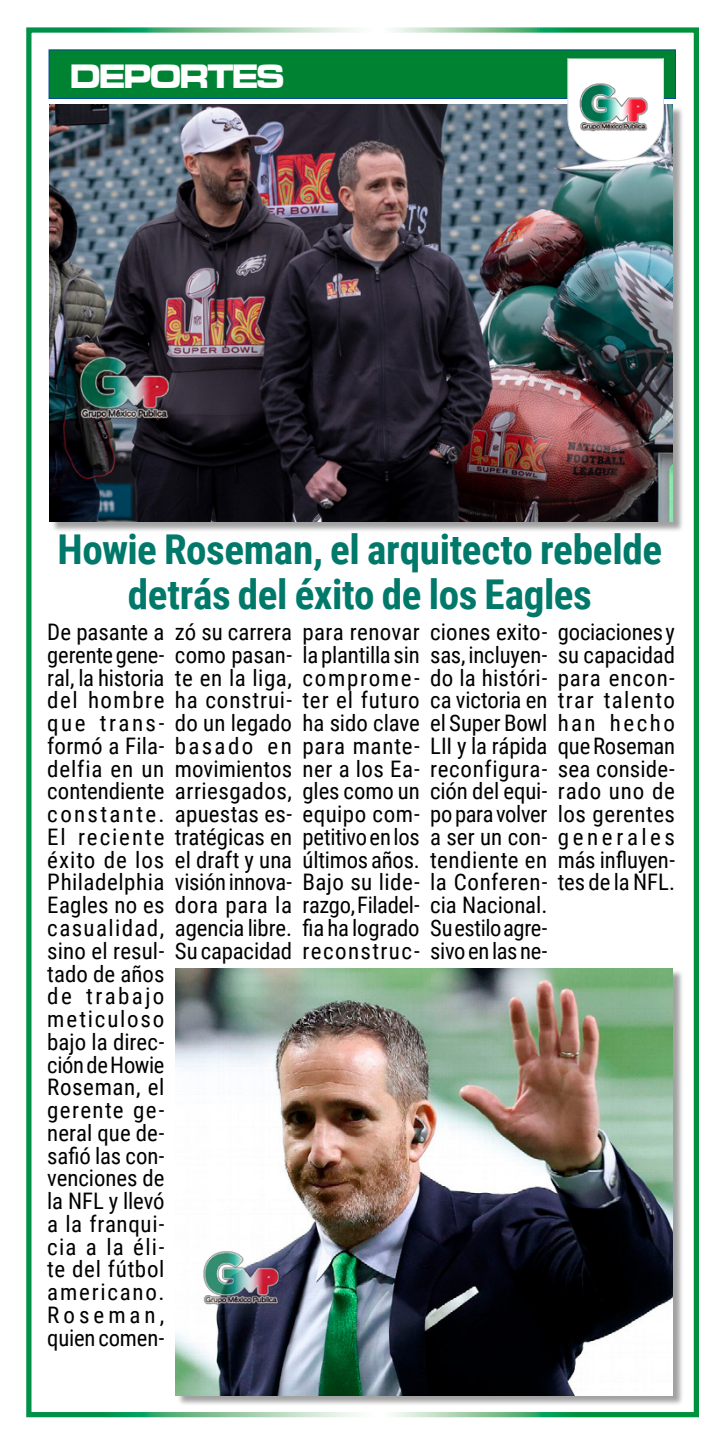
<style>
.page{position:relative;width:720px;height:1439px;background:#fff}
.page>*{position:absolute;margin:0;border:0;box-sizing:border-box;transform-origin:0 0}
.t1{font:700 41.12px/45.5px "Roboto Condensed";letter-spacing:-.01em;color:#00796a;text-align:center}
.t2{font:35px "Microgramma D Bold Exte";letter-spacing:-.03em;color:#fff;scale:.9 1}
.t3{font:22.75px/22.8px "Roboto Condensed";color:#000;text-align:justify}
</style>
<div class="page">
<div style="left:26px;top:27px;width:672px;height:1390px;border:5px solid #fff"></div>
<div style="left:51px;top:106px;width:632px;height:426px;background:#000;opacity:.37"></div>
<img style="left:50px;top:105px;width:622px;height:416px">
<div style="left:177px;top:969px;width:506px;height:437px;background:#000;opacity:.37"></div>
<img style="left:176px;top:968px;width:496px;height:427px">
<img style="left:61px;top:320px;width:132px;height:131px">
<img style="left:188px;top:1221px;width:110px;height:110px">
<div style="left:49px;top:49px;width:626px;height:50px;background:#008233;border:1px solid #00499a"></div>
<svg style="left:567px;top:58px;width:96px;height:103px"></svg>
<h2 class="t2" style="left:70px;top:53px;width:239px">DEPORTES</h2>
<h1 class="t1" style="left:57px;top:524px;width:606px">Howie Roseman, el arquitecto rebelde detrás del éxito de los Eagles</h1>
<p class="t3" style="left:47px;top:620px;width:119px">De pasante a gerente gene&shy;ral, la historia del hombre que trans&shy;formó a Fila&shy;delfia en un contendiente constante.<br>El reciente éxito de los Philadelphia Eagles no es casualidad, sino el resul&shy;tado de años de trabajo meticuloso bajo la direc&shy;ción de Howie Roseman, el gerente ge&shy;neral que de&shy;safió las con&shy;venciones de la NFL y llevó a la franqui&shy;cia a la éli&shy;te del fútbol americano.<br>Roseman, quien comen-</p>
<p class="t3" style="left:175px;top:620px;width:119px">zó su carrera como pasan&shy;te en la liga, ha construi&shy;do un legado basado en movimientos arriesgados, apuestas es&shy;tratégicas en el draft y una visión innova&shy;dora para la agencia libre.<br>Su capacidad</p>
<p class="t3" style="left:302px;top:620px;width:119px">para renovar la plantilla sin comprome&shy;ter el futuro ha sido clave para mante&shy;ner a los Ea&shy;gles como un equipo com&shy;petitivo en los últimos años.<br>Bajo su lide&shy;razgo, Filadel&shy;fia ha logrado reconstruc-</p>
<p class="t3" style="left:430px;top:620px;width:119px">ciones exito&shy;sas, incluyen&shy;do la históri&shy;ca victoria en el Super Bowl LII y la rápida reconfigura&shy;ción del equi&shy;po para volver a ser un con&shy;tendiente en la Conferen&shy;cia Nacional.<br>Su estilo agre&shy;sivo en las ne-</p>
<p class="t3" style="left:557px;top:620px;width:119px">gociaciones y su capacidad para encon&shy;trar talento han hecho que Roseman sea conside&shy;rado uno de los gerentes generales más influyen&shy;tes de la NFL.</p>
</div>
